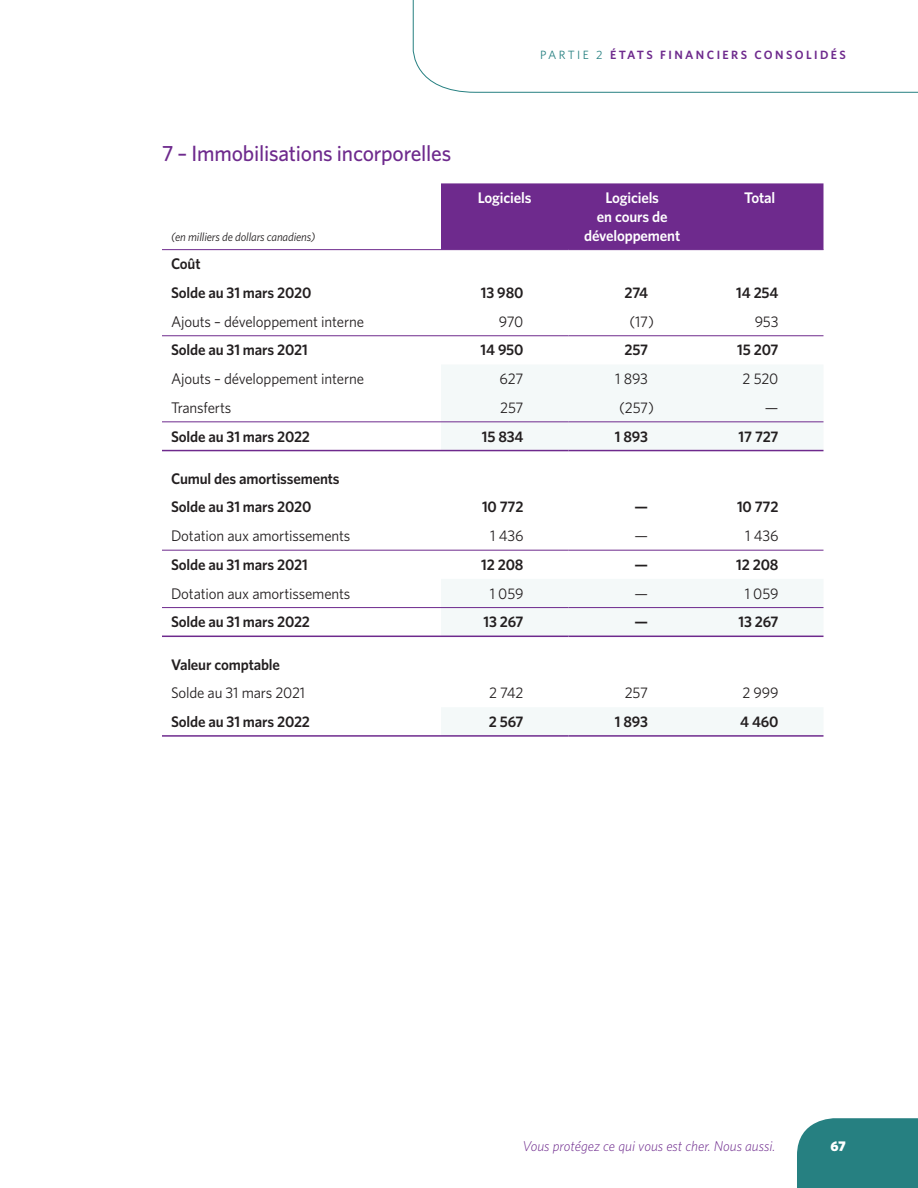
<style>
.page{position:relative;width:918px;height:1188px;background:#fff}
.page>*{position:absolute;margin:0;border:0;box-sizing:border-box;transform-origin:0 0}
.h2_purple{font:500 22.2px "Whitney";letter-spacing:-.01em;color:#6e2a8d}
.body_no_space_after{font:600 15.3px "Whitney";letter-spacing:-.01em;color:#231f20}
.body_no_space_after-2{font:15.3px "Whitney";letter-spacing:-.01em;color:#231f20}
.table_head{font:600 15.3px/18.8px "Whitney";letter-spacing:-.01em;color:#fff;text-align:center}
.t1{font:italic 300 14.25px "Whitney";color:#6e2a8d}
.t2{font:900 14.1px "Whitney";color:#fff}
.as_at{font:italic 12px "Whitney";letter-spacing:-.01em;color:#231f20}
.t3{font:600 12px "Whitney";color:#6e2a8d}
.t4{font:12px "Whitney";letter-spacing:.2em;color:#268081}
.s1{font-weight:600;color:#6e2a8d}
</style>
<div class="page">
<div style="left:441px;top:183px;width:383px;height:66px;background:#6e2a8d"></div>
<svg style="left:441px;top:365px;width:383px;height:370px"></svg>
<hr style="left:162px;top:335px;width:279px;height:1px;background:#6e2a8d">
<hr style="left:441px;top:335px;width:127px;height:1px;background:#6e2a8d">
<hr style="left:568px;top:335px;width:128px;height:1px;background:#6e2a8d">
<hr style="left:696px;top:335px;width:128px;height:1px;background:#6e2a8d">
<hr style="left:162px;top:421px;width:279px;height:1px;background:#6e2a8d">
<hr style="left:441px;top:421px;width:127px;height:1px;background:#6e2a8d">
<hr style="left:568px;top:421px;width:128px;height:1px;background:#6e2a8d">
<hr style="left:696px;top:421px;width:128px;height:1px;background:#6e2a8d">
<hr style="left:162px;top:550px;width:279px;height:1px;background:#6e2a8d">
<hr style="left:441px;top:550px;width:127px;height:1px;background:#6e2a8d">
<hr style="left:568px;top:550px;width:128px;height:1px;background:#6e2a8d">
<hr style="left:696px;top:550px;width:128px;height:1px;background:#6e2a8d">
<hr style="left:162px;top:607px;width:279px;height:1px;background:#6e2a8d">
<hr style="left:441px;top:607px;width:127px;height:1px;background:#6e2a8d">
<hr style="left:568px;top:607px;width:128px;height:1px;background:#6e2a8d">
<hr style="left:696px;top:607px;width:128px;height:1px;background:#6e2a8d">
<hr style="left:162px;top:249px;width:279px;height:1px;background:#6e2a8d">
<hr style="left:441px;top:249px;width:127px;height:1px;background:#6e2a8d">
<hr style="left:568px;top:249px;width:128px;height:1px;background:#6e2a8d">
<hr style="left:696px;top:249px;width:128px;height:1px;background:#6e2a8d">
<hr style="left:162px;top:735px;width:279px;height:2px;background:#6e2a8d">
<hr style="left:441px;top:735px;width:127px;height:2px;background:#6e2a8d">
<hr style="left:568px;top:735px;width:128px;height:2px;background:#6e2a8d">
<hr style="left:696px;top:735px;width:128px;height:2px;background:#6e2a8d">
<hr style="left:162px;top:450px;width:279px;height:1px;background:#6e2a8d">
<hr style="left:441px;top:450px;width:127px;height:1px;background:#6e2a8d">
<hr style="left:568px;top:450px;width:128px;height:1px;background:#6e2a8d">
<hr style="left:696px;top:450px;width:128px;height:1px;background:#6e2a8d">
<hr style="left:162px;top:636px;width:279px;height:1px;background:#6e2a8d">
<hr style="left:441px;top:636px;width:127px;height:1px;background:#6e2a8d">
<hr style="left:568px;top:636px;width:128px;height:1px;background:#6e2a8d">
<hr style="left:696px;top:636px;width:128px;height:1px;background:#6e2a8d">
<svg style="left:412px;top:0;width:506px;height:93px"></svg>
<div style="left:797px;top:1118px;width:121px;height:70px;background:#268081"></div>
<p class="t4" style="left:540px;top:47px;width:88px">PARTIE 2 <span class="s1">États</span></p>
<p class="t3" style="left:660px;top:47px;width:10px">financiers</p>
<p class="t3" style="left:754px;top:47px;width:11px">consolidés</p>
<h2 class="h2_purple" style="left:162px;top:139px;width:291px">7 – Immobilisations incorporelles</h2>
<p class="as_at" style="left:171px;top:229px;width:146px">(en milliers de dollars canadiens)</p>
<p class="table_head" style="left:478px;top:188px;width:55px">Logiciels</p>
<p class="table_head" style="left:584px;top:188px;width:98px">Logiciels<br>en cours de développement</p>
<p class="table_head" style="left:744px;top:188px;width:32px">Total</p>
<p class="body_no_space_after" style="left:171px;top:254px;width:31px">Coût</p>
<p class="body_no_space_after" style="left:171px;top:283px;width:142px">Solde au 31 mars 2020</p>
<p class="body_no_space_after" style="left:481px;top:283px;width:44px">13 980</p>
<p class="body_no_space_after" style="left:625px;top:283px;width:25px">274</p>
<p class="body_no_space_after" style="left:736px;top:283px;width:44px">14 254</p>
<p class="body_no_space_after-2" style="left:171px;top:311px;width:195px">Ajouts – développement interne</p>
<p class="body_no_space_after-2" style="left:499px;top:311px;width:26px">970</p>
<p class="body_no_space_after-2" style="left:629px;top:311px;width:26px">(17)</p>
<p class="body_no_space_after-2" style="left:755px;top:311px;width:25px">953</p>
<p class="body_no_space_after" style="left:171px;top:340px;width:138px">Solde au 31 mars 2021</p>
<p class="body_no_space_after" style="left:481px;top:340px;width:44px">14 950</p>
<p class="body_no_space_after" style="left:624px;top:340px;width:25px">257</p>
<p class="body_no_space_after" style="left:737px;top:340px;width:43px">15 207</p>
<p class="body_no_space_after-2" style="left:171px;top:369px;width:195px">Ajouts – développement interne</p>
<p class="body_no_space_after-2" style="left:500px;top:369px;width:25px">627</p>
<p class="body_no_space_after-2" style="left:615px;top:369px;width:34px">1 893</p>
<p class="body_no_space_after-2" style="left:743px;top:369px;width:37px">2 520</p>
<p class="body_no_space_after-2" style="left:171px;top:397px;width:62px">Transferts</p>
<p class="body_no_space_after-2" style="left:500px;top:397px;width:25px">257</p>
<p class="body_no_space_after-2" style="left:619px;top:397px;width:36px">(257)</p>
<p class="body_no_space_after-2" style="left:765px;top:397px;width:15px">—</p>
<p class="body_no_space_after" style="left:171px;top:426px;width:141px">Solde au 31 mars 2022</p>
<p class="body_no_space_after" style="left:482px;top:426px;width:43px">15 834</p>
<p class="body_no_space_after" style="left:615px;top:426px;width:35px">1 893</p>
<p class="body_no_space_after" style="left:739px;top:426px;width:41px">17 727</p>
<p class="body_no_space_after" style="left:171px;top:468px;width:170px">Cumul des amortissements</p>
<p class="body_no_space_after" style="left:171px;top:497px;width:142px">Solde au 31 mars 2020</p>
<p class="body_no_space_after" style="left:482px;top:497px;width:43px">10 772</p>
<p class="body_no_space_after" style="left:634px;top:497px;width:15px">—</p>
<p class="body_no_space_after" style="left:737px;top:497px;width:43px">10 772</p>
<p class="body_no_space_after-2" style="left:171px;top:526px;width:181px">Dotation aux amortissements</p>
<p class="body_no_space_after-2" style="left:490px;top:526px;width:35px">1 436</p>
<p class="body_no_space_after-2" style="left:634px;top:526px;width:15px">—</p>
<p class="body_no_space_after-2" style="left:745px;top:526px;width:35px">1 436</p>
<p class="body_no_space_after" style="left:171px;top:554px;width:138px">Solde au 31 mars 2021</p>
<p class="body_no_space_after" style="left:481px;top:554px;width:44px">12 208</p>
<p class="body_no_space_after" style="left:634px;top:554px;width:15px">—</p>
<p class="body_no_space_after" style="left:736px;top:554px;width:44px">12 208</p>
<p class="body_no_space_after-2" style="left:171px;top:583px;width:181px">Dotation aux amortissements</p>
<p class="body_no_space_after-2" style="left:490px;top:583px;width:35px">1 059</p>
<p class="body_no_space_after-2" style="left:634px;top:583px;width:15px">—</p>
<p class="body_no_space_after-2" style="left:745px;top:583px;width:35px">1 059</p>
<p class="body_no_space_after" style="left:171px;top:612px;width:141px">Solde au 31 mars 2022</p>
<p class="body_no_space_after" style="left:484px;top:612px;width:41px">13 267</p>
<p class="body_no_space_after" style="left:634px;top:612px;width:15px">—</p>
<p class="body_no_space_after" style="left:739px;top:612px;width:41px">13 267</p>
<p class="body_no_space_after" style="left:171px;top:654px;width:111px">Valeur comptable</p>
<p class="body_no_space_after-2" style="left:171px;top:683px;width:136px">Solde au 31 mars 2021</p>
<p class="body_no_space_after-2" style="left:489px;top:683px;width:36px">2 742</p>
<p class="body_no_space_after-2" style="left:625px;top:683px;width:25px">257</p>
<p class="body_no_space_after-2" style="left:742px;top:683px;width:38px">2 999</p>
<p class="body_no_space_after" style="left:171px;top:711px;width:141px">Solde au 31 mars 2022</p>
<p class="body_no_space_after" style="left:489px;top:711px;width:36px">2 567</p>
<p class="body_no_space_after" style="left:615px;top:711px;width:35px">1 893</p>
<p class="body_no_space_after" style="left:740px;top:711px;width:40px">4 460</p>
<p class="t1" style="left:523px;top:1137px;width:254px">Vous protégez ce qui vous est cher. Nous aussi.</p>
<p class="t2" style="left:831px;top:1137px;width:17px">67</p>
</div>
